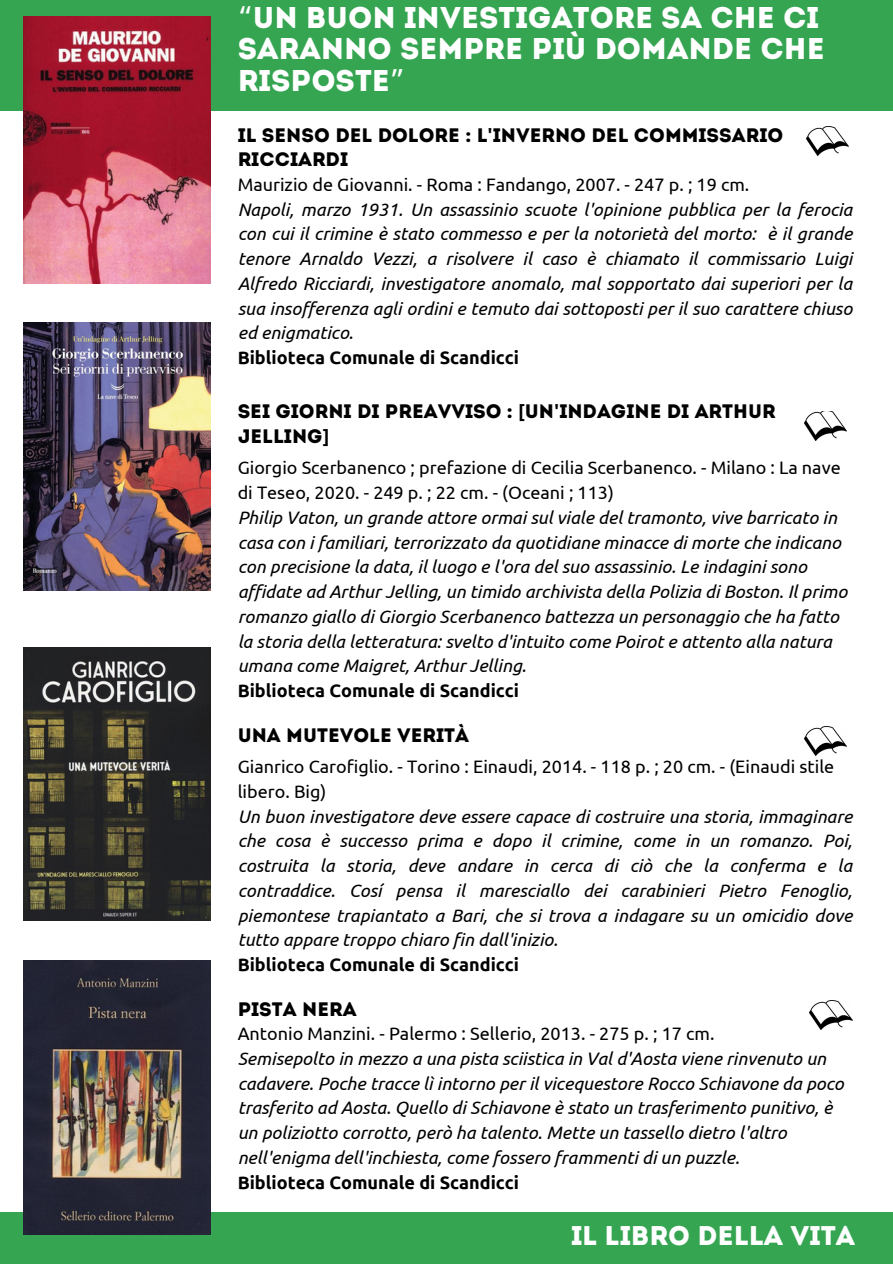
<style>
.page{position:relative;width:893px;height:1264px;background:#fff}
.page>*{position:absolute;margin:0;border:0;box-sizing:border-box;transform-origin:0 0}
.t1{font:30px/31.5px "Intro";color:#fff}
.t2{font:27px "Intro";color:#fff}
.t3{font:19.5px/24.8px "Intro";color:#000}
.t4{font:italic 18px/24.8px "Ubuntu";color:#000;text-align:justify}
.t5{font:18px/24.8px "Ubuntu";color:#000}
.t6{font:700 18px "Ubuntu";color:#000}
.s1{font-family:"Noto Sans Gurmukhi"}
.s2{font-family:"Noto Sans";font-weight:700}
</style>
<div class="page">
<div style="left:0;top:0;width:892px;height:111px;background:#35a552"></div>
<div style="left:0;top:1212px;width:892px;height:51px;background:#35a552"></div>
<img style="left:806px;top:127px;width:42px;height:29px">
<img style="left:23px;top:647px;width:187px;height:274px">
<img style="left:23px;top:960px;width:187px;height:274px">
<img style="left:23px;top:17px;width:187px;height:266px">
<img style="left:23px;top:323px;width:187px;height:267px">
<img style="left:804px;top:411px;width:42px;height:29px">
<img style="left:804px;top:727px;width:42px;height:28px">
<img style="left:809px;top:1000px;width:43px;height:29px">
<h3 class="t1" style="left:238px;top:5px;width:588px"><span class="s1">“</span>UN BUON INVESTIGATORE SA CHE CI<br>SARANNO SEMPRE PIÙ DOMANDE CHE<br>RISPOSTE<span class="s1">”</span></h3>
<p class="t3" style="left:238px;top:124px;width:547px">IL SENSO DEL DOLORE : L<span class="s2">'</span>INVERNO DEL COMMISSARIO<br>RICCIARDI</p>
<h1 class="t5" style="left:238px;top:172px;width:513px">Maurizio de Giovanni. - Roma : Fandango, 2007. - 247 p. ; 19 cm.</h1>
<h3 class="t4" style="left:238px;top:196px;width:616px">Napoli, marzo 1931. Un assassinio scuote l'opinione pubblica per la ferocia con cui il crimine è stato commesso e per la notorietà del morto: è il grande tenore Arnaldo Vezzi, a risolvere il caso è chiamato il commissario Luigi Alfredo Ricciardi, investigatore anomalo, mal sopportato dai superiori per la sua insofferenza agli ordini e temuto dai sottoposti per il suo carattere chiuso ed enigmatico.</h3>
<p class="t6" style="left:238px;top:347px;width:283px">Biblioteca Comunale di Scandicci</p>
<p class="t3" style="left:238px;top:400px;width:539px">SEI GIORNI DI PREAVVISO : <span class="s2">[</span>UN<span class="s2">'</span>INDAGINE DI ARTHUR<br>JELLING<span class="s2">]</span></p>
<p class="t5" style="left:238px;top:455px;width:604px">Giorgio Scerbanenco ; prefazione di Cecilia Scerbanenco. - Milano : La nave di Teseo, 2020. - 249 p. ; 22 cm. - (Oceani ; 113)</p>
<p class="t4" style="left:238px;top:505px;width:611px;text-align:left">Philip Vaton, un grande attore ormai sul viale del tramonto, vive barricato in casa con i familiari, terrorizzato da quotidiane minacce di morte che indicano con precisione la data, il luogo e l'ora del suo assassinio. Le indagini sono affidate ad Arthur Jelling, un timido archivista della Polizia di Boston. Il primo romanzo giallo di Giorgio Scerbanenco battezza un personaggio che ha fatto la storia della letteratura: svelto d'intuito come Poirot e attento alla natura umana come Maigret, Arthur Jelling.</p>
<p class="t6" style="left:238px;top:680px;width:283px">Biblioteca Comunale di Scandicci</p>
<p class="t3" style="left:238px;top:724px;width:233px">UNA MUTEVOLE VERITÀ</p>
<h3 class="t5" style="left:238px;top:754px;width:598px">Gianrico Carofiglio. - Torino : Einaudi, 2014. - 118 p. ; 20 cm. - (Einaudi stile libero. Big)</h3>
<p class="t4" style="left:238px;top:803px;width:616px">Un buon investigatore deve essere capace di costruire una storia, immaginare che cosa è successo prima e dopo il crimine, come in un romanzo. Poi, costruita la storia, deve andare in cerca di ciò che la conferma e la contraddice. Cosí pensa il maresciallo dei carabinieri Pietro Fenoglio, piemontese trapiantato a Bari, che si trova a indagare su un omicidio dove tutto appare troppo chiaro fin dall'inizio.</p>
<p class="t6" style="left:238px;top:954px;width:283px">Biblioteca Comunale di Scandicci</p>
<p class="t3" style="left:238px;top:998px;width:120px">PISTA NERA</p>
<p class="t5" style="left:238px;top:1021px;width:478px">Antonio Manzini. - Palermo : Sellerio, 2013. - 275 p. ; 17 cm.</p>
<p class="t4" style="left:238px;top:1045px;width:607px;text-align:left">Semisepolto in mezzo a una pista sciistica in Val d'Aosta viene rinvenuto un cadavere. Poche tracce lì intorno per il vicequestore Rocco Schiavone da poco trasferito ad Aosta. Quello di Schiavone è stato un trasferimento punitivo, è un poliziotto corrotto, però ha talento. Mette un tassello dietro l'altro nell'enigma dell'inchiesta, come fossero frammenti di un puzzle.</p>
<p class="t6" style="left:238px;top:1171px;width:283px">Biblioteca Comunale di Scandicci</p>
<p class="t2" style="left:571px;top:1224px;width:285px">il LIBRO DELLA vita</p>
</div>
